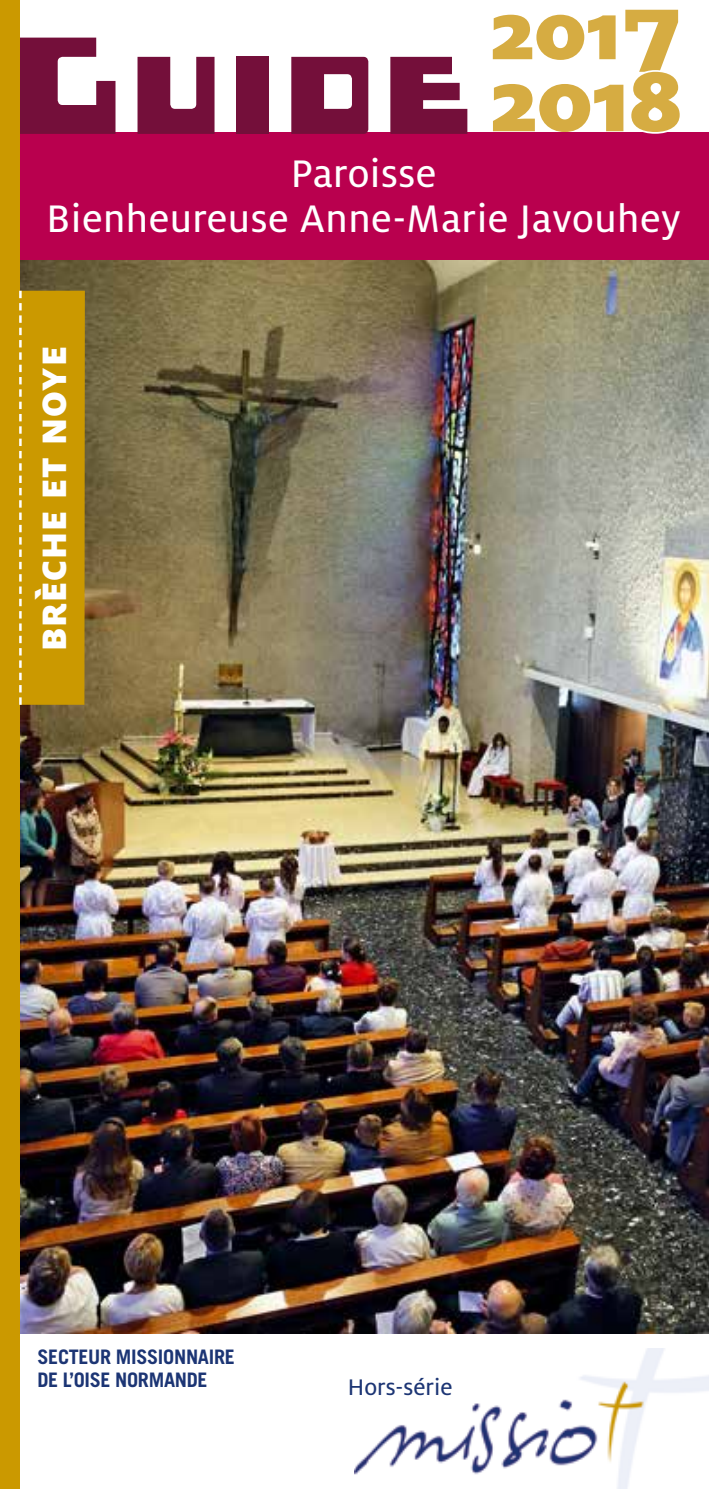
<style>
.page{position:relative;width:709px;height:1489px;background:#fff}
.page>*{position:absolute;margin:0;border:0;box-sizing:border-box;transform-origin:0 0}
.t1{font:137.5px "Trottoir";color:#740f3a}
.t2{font:900 94.25px "Milo OT";color:#d6ac42}
.t3{font:900 88.75px "Milo OT";color:#d6ac42}
.t4{font:42.5px/45px "Milo OT Text";letter-spacing:.01em;color:#fff;text-align:center}
.t5{font:900 37.5px "Milo OT";letter-spacing:.03em;color:#fff}
.t6{font:25px "Milo OT Text";color:#1c3574}
.t7{font:700 20px/22.5px "Trade Gothic";letter-spacing:-.015em;color:#1c3574}
.s1{font-family:"Trottoir";font-weight:400}
</style>
<div class="page">
<img style="left:19px;top:259px;width:690px;height:1073px">
<div style="left:1px;top:132px;width:708px;height:127px;background:#b9004e"></div>
<div style="left:0;top:0;width:19px;height:1488px;background:#cb9900"></div>
<div style="left:4px;top:291px;width:81px;height:413px;background:#cb9900"></div>
<svg style="left:19px;top:291px;width:3px;height:413px"></svg>
<img style="left:354px;top:1348px;width:355px;height:140px">
<svg style="left:643px;top:132px;width:24px;height:2px"></svg>
<h3 class="t3" style="left:490px;top:-20px;width:194px">201<span class="s1">7</span></h3>
<h2 class="t2" style="left:490px;top:47px;width:193px">2018</h2>
<h1 class="t1" style="left:5px;top:2px;width:470px">Guide</h1>
<p class="t4" style="left:47px;top:152px;width:635px">Paroisse<br>Bienheureuse Anne-Marie Javouhey</p>
<p class="t5" style="left:33px;top:651px;width:306px;rotate:-90deg">BRÈCHE ET NOYE</p>
<p class="t7" style="left:37px;top:1345px;width:199px">SECTEUR MISSIONNAIRE<br>DE L’OISE NORMANDE</p>
<p class="t6" style="left:348px;top:1372px;width:106px">Hors-série</p>
</div>
